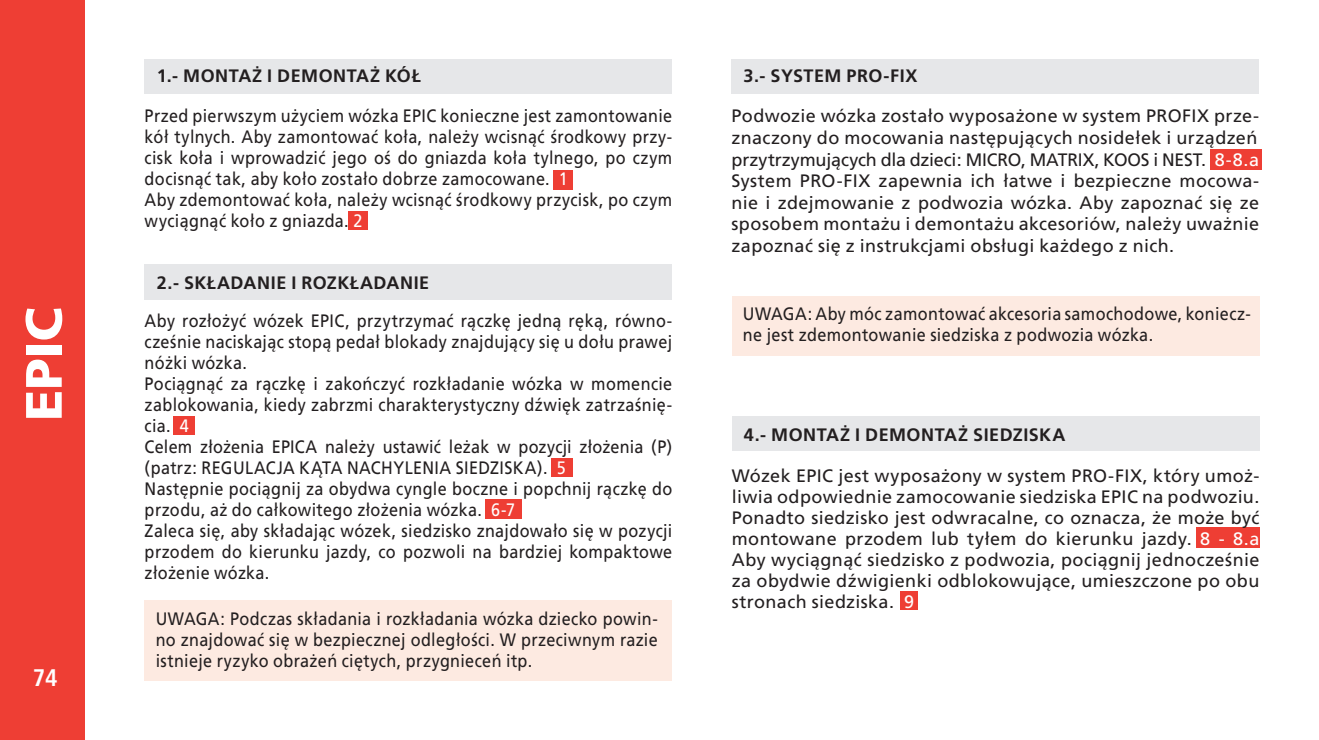
<style>
.page{position:relative;width:1319px;height:740px;background:#fff}
.page>*{position:absolute;margin:0;border:0;box-sizing:border-box;transform-origin:0 0}
.t1{font:900 51px "Frutiger LT";color:#fff}
.t2{font:700 condensed 24px "Frutiger LT";color:#fff}
.t3{font:18px/21px "Frutiger CE";letter-spacing:.02em;color:#231f20;text-align:justify;scale:.9 1}
.t4{font:18px/21px "Frutiger CE";letter-spacing:.02em;color:#231f20;text-align:justify}
.t5{font:700 18px "Frutiger CE";letter-spacing:.03em;color:#231f20}
.s1{color:#fff}
</style>
<div class="page">
<div style="left:0;top:0;width:85px;height:740px;background:#ee3e34"></div>
<div style="left:900px;top:591px;width:18px;height:18px;background:#ee3e34"></div>
<div style="left:349px;top:212px;width:19px;height:18px;background:#ee3e34"></div>
<div style="left:553px;top:170px;width:19px;height:20px;background:#ee3e34"></div>
<div style="left:1210px;top:150px;width:51px;height:20px;background:#ee3e34"></div>
<div style="left:485px;top:499px;width:36px;height:20px;background:#ee3e34"></div>
<div style="left:551px;top:458px;width:21px;height:19px;background:#ee3e34"></div>
<div style="left:173px;top:417px;width:22px;height:18px;background:#ee3e34"></div>
<div style="left:145px;top:60px;width:527px;height:34px;background:#e6e7e9"></div>
<div style="left:145px;top:600px;width:527px;height:80px;background:#fdeae1"></div>
<div style="left:1195px;top:527px;width:64px;height:21px;background:#ee3e34"></div>
<div style="left:731px;top:417px;width:528px;height:34px;background:#e6e7e9"></div>
<div style="left:145px;top:265px;width:527px;height:35px;background:#e6e7e9"></div>
<div style="left:731px;top:60px;width:527px;height:34px;background:#e6e7e9"></div>
<div style="left:731px;top:296px;width:528px;height:60px;background:#fdeae1"></div>
<h1 class="t1" style="left:13px;top:421px;width:115px;rotate:-90deg">EPIC</h1>
<h2 class="t2" style="left:33px;top:663px;width:26px">74</h2>
<p class="t5" style="left:157px;top:65px;width:265px">1.- MONTAŻ I DEMONTAŻ KÓŁ</p>
<p class="t3" style="left:145px;top:106px;width:587px">Przed pierwszym użyciem wózka EPIC konieczne jest zamontowanie kół tylnych. Aby zamontować koła, należy wcisnąć środkowy przy&shy;cisk koła i wprowadzić jego oś do gniazda koła tylnego, po czym docisnąć tak, aby koło zostało dobrze zamocowane. <span class="s1">1</span></p>
<p class="t3" style="left:145px;top:190px;width:587px">Aby zdemontować koła, należy wcisnąć środkowy przycisk, po czym wyciągnąć koło z gniazda. <span class="s1">2</span></p>
<p class="t5" style="left:157px;top:272px;width:274px">2.- SKŁADANIE I ROZKŁADANIE</p>
<p class="t3" style="left:145px;top:310px;width:587px">Aby rozłożyć wózek EPIC, przytrzymać rączkę jedną ręką, równo&shy;cześnie naciskając stopą pedał blokady znajdujący się u dołu prawej nóżki wózka. <span class="s1">3</span></p>
<p class="t3" style="left:145px;top:373px;width:587px">Pociągnąć za rączkę i zakończyć rozkładanie wózka w momencie zablokowania, kiedy zabrzmi charakterystyczny dźwięk zatrzaśnię&shy;cia. <span class="s1">4</span></p>
<p class="t3" style="left:145px;top:436px;width:587px">Celem złożenia EPICA należy ustawić leżak w pozycji złożenia (P) (patrz: REGULACJA KĄTA NACHYLENIA SIEDZISKA). <span class="s1">5</span></p>
<p class="t3" style="left:145px;top:478px;width:587px">Następnie pociągnij za obydwa cyngle boczne i popchnij rączkę do przodu, aż do całkowitego złożenia wózka. <span class="s1">6-7</span></p>
<p class="t3" style="left:145px;top:520px;width:587px">Zaleca się, aby składając wózek, siedzisko znajdowało się w pozycji przodem do kierunku jazdy, co pozwoli na bardziej kompaktowe złożenie wózka.</p>
<p class="t3" style="left:156px;top:608px;width:559px">UWAGA: Podczas składania i rozkładania wózka dziecko powin&shy;no znajdować się w bezpiecznej odległości. W przeciwnym razie istnieje ryzyko obrażeń ciętych, przygnieceń itp.</p>
<p class="t5" style="left:743px;top:65px;width:175px">3.- SYSTEM PRO-FIX</p>
<p class="t4" style="left:731px;top:105px;width:529px">Podwozie wózka zostało wyposażone w system PROFIX prze&shy;znaczony do mocowania następujących nosidełek i urządzeń</p>
<p class="t4" style="left:731px;top:148px;width:529px">przytrzymujących dla dzieci: MICRO, MATRIX, KOOS i NEST. <span class="s1">8-8.a </span>System PRO-FIX zapewnia ich łatwe i bezpieczne mocowa&shy;nie i zdejmowanie z podwozia wózka. Aby zapoznać się ze sposobem montażu i demontażu akcesoriów, należy uważnie zapoznać się z instrukcjami obsługi każdego z nich.</p>
<p class="t3" style="left:742px;top:304px;width:566px">UWAGA: Aby móc zamontować akcesoria samochodowe, koniecz&shy;ne jest zdemontowanie siedziska z podwozia wózka.</p>
<p class="t5" style="left:743px;top:424px;width:323px">4.- MONTAŻ I DEMONTAŻ SIEDZISKA</p>
<p class="t4" style="left:731px;top:465px;width:529px">Wózek EPIC jest wyposażony w system PRO-FIX, który umoż&shy;liwia odpowiednie zamocowanie siedziska EPIC na podwoziu.<br>Ponadto siedzisko jest odwracalne, co oznacza, że może być montowane przodem lub tyłem do kierunku jazdy. <span class="s1">8 - 8.a </span>Aby wyciągnąć siedzisko z podwozia, pociągnij jednocześnie za obydwie dźwigienki odblokowujące, umieszczone po obu stronach siedziska. <span class="s1">9</span></p>
</div>
